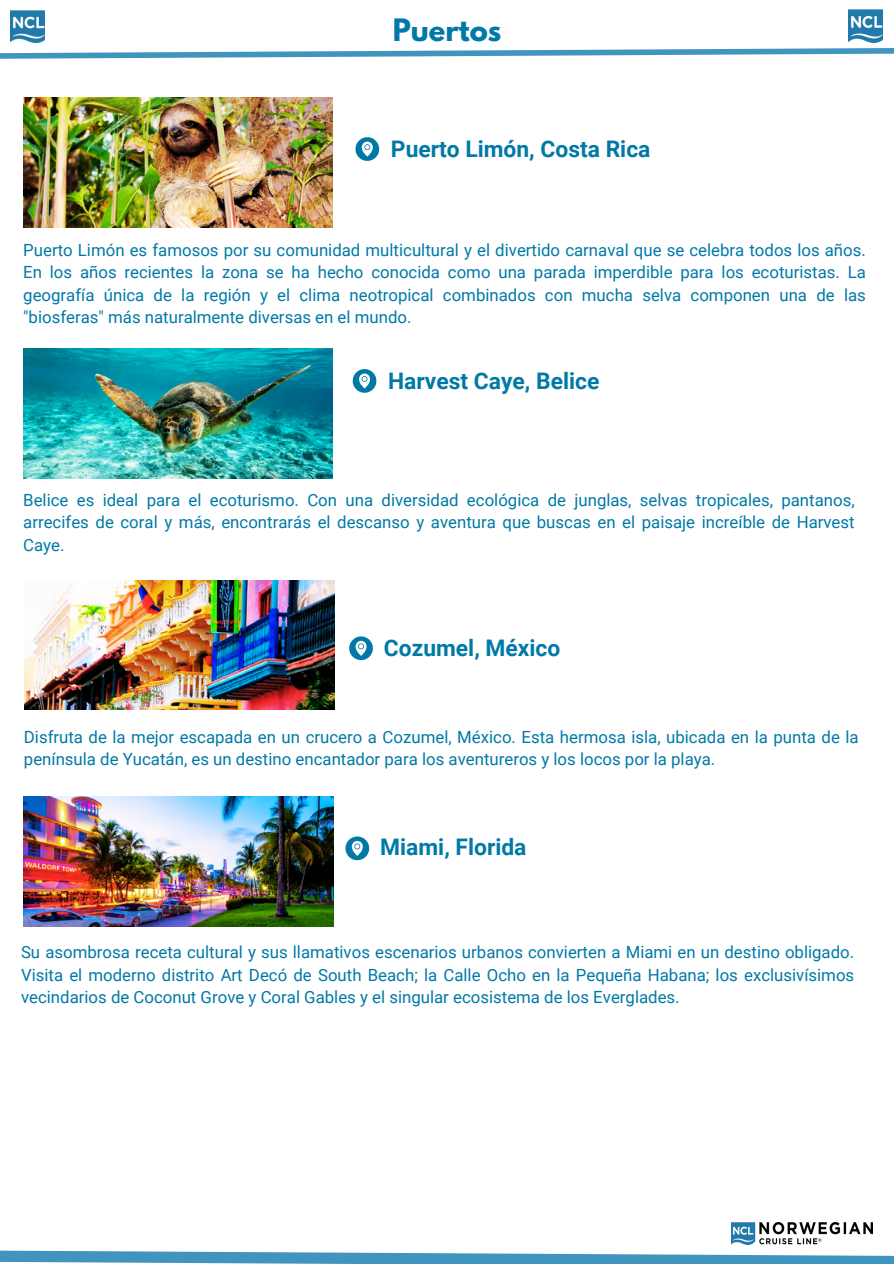
<style>
.page{position:relative;width:894px;height:1264px;background:#fff}
.page>*{position:absolute;margin:0;border:0;box-sizing:border-box;transform-origin:0 0}
.t1{font:700 27.3px "League Spartan";color:#0079a7}
.t2{font:700 22.8px "Roboto";color:#0079a7}
.t3{font:16.8px/22.5px "Roboto";color:#0079a7;text-align:justify}
</style>
<div class="page">
<svg style="left:0;top:48px;width:893px;height:11px"></svg>
<svg style="left:0;top:1244px;width:893px;height:19px"></svg>
<img style="left:731px;top:1222px;width:141px;height:22px">
<img style="left:11px;top:10px;width:34px;height:33px">
<img style="left:848px;top:10px;width:34px;height:32px">
<img style="left:23px;top:98px;width:310px;height:129px">
<svg style="left:355px;top:137px;width:24px;height:24px"></svg>
<img style="left:23px;top:349px;width:310px;height:129px">
<svg style="left:352px;top:369px;width:24px;height:24px"></svg>
<svg style="left:349px;top:636px;width:24px;height:24px"></svg>
<img style="left:25px;top:580px;width:309px;height:129px">
<img style="left:24px;top:796px;width:309px;height:130px">
<svg style="left:345px;top:836px;width:24px;height:24px"></svg>
<h1 class="t1" style="left:392px;top:16px;width:110px">Puertos</h1>
<h2 class="t2" style="left:391px;top:136px;width:261px">Puerto Limón, Costa Rica</h2>
<p class="t3" style="left:23px;top:239px;width:843px">Puerto Limón es famosos por su comunidad multicultural y el divertido carnaval que se celebra todos los años.<br>En los años recientes la zona se ha hecho conocida como una parada imperdible para los ecoturistas. La geografía única de la región y el clima neotropical combinados con mucha selva componen una de las "biosferas" más naturalmente diversas en el mundo.</p>
<h2 class="t2" style="left:388px;top:367px;width:212px">Harvest Caye, Belice</h2>
<p class="t3" style="left:23px;top:488px;width:832px">Belice es ideal para el ecoturismo. Con una diversidad ecológica de junglas, selvas tropicales, pantanos, arrecifes de coral y más, encontrarás el descanso y aventura que buscas en el paisaje increíble de Harvest Caye.</p>
<h2 class="t2" style="left:384px;top:635px;width:178px">Cozumel, México</h2>
<p class="t3" style="left:24px;top:725px;width:836px">Disfruta de la mejor escapada en un crucero a Cozumel, México. Esta hermosa isla, ubicada en la punta de la península de Yucatán, es un destino encantador para los aventureros y los locos por la playa.</p>
<h2 class="t2" style="left:380px;top:833px;width:148px">Miami, Florida</h2>
<p class="t3" style="left:21px;top:941px;width:834px">Su asombrosa receta cultural y sus llamativos escenarios urbanos convierten a Miami en un destino obligado.<br>Visita el moderno distrito Art Decó de South Beach; la Calle Ocho en la Pequeña Habana; los exclusivísimos vecindarios de Coconut Grove y Coral Gables y el singular ecosistema de los Everglades.</p>
</div>
